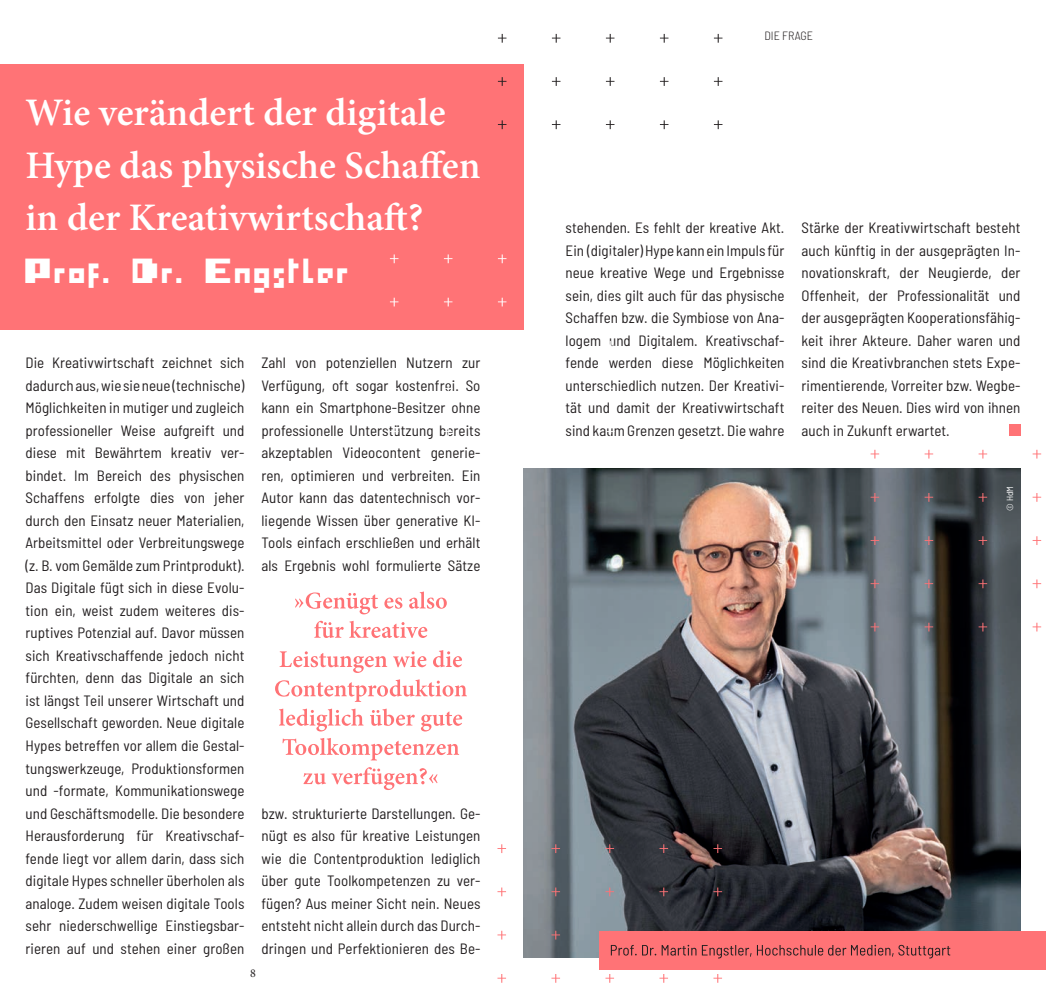
<style>
.page{position:relative;width:1046px;height:1000px;background:#fff}
.page>*{position:absolute;margin:0;border:0;box-sizing:border-box;transform-origin:0 0}
.t1{font:600 39px/52.5px "Minion Pro";color:#fff}
.t2{font:39px "I pixel u";color:#fff}
.t3{font:semi-condensed 15px/22.5px "Barlow";letter-spacing:.005em;color:#231f20;text-align:justify}
.t4{font:300 semi-condensed 12px "Barlow";color:#231f20}
.t5{font:12px "Minion Pro";color:#231f20}
.t6{font:semi-condensed 9px "Barlow";color:#fff}
</style>
<div class="page">
<div style="left:1009px;top:424px;width:11px;height:12px;background:#ff7376"></div>
<div style="left:0;top:64px;width:523px;height:266px;background:#ff7376"></div>
<svg style="left:390px;top:297px;width:134px;height:9px"></svg>
<svg style="left:390px;top:254px;width:134px;height:9px"></svg>
<img style="left:523px;top:468px;width:497px;height:462px">
<svg style="left:497px;top:974px;width:225px;height:8px"></svg>
<svg style="left:497px;top:887px;width:225px;height:9px;background:#6e6f75"></svg>
<svg style="left:497px;top:844px;width:225px;height:8px;background:#726d72"></svg>
<svg style="left:871px;top:622px;width:170px;height:9px;background:#636266"></svg>
<svg style="left:871px;top:579px;width:170px;height:9px;background:#646366"></svg>
<svg style="left:871px;top:536px;width:170px;height:9px;background:#636266"></svg>
<svg style="left:871px;top:493px;width:170px;height:8px"></svg>
<svg style="left:871px;top:449px;width:170px;height:9px"></svg>
<svg style="left:498px;top:120px;width:224px;height:9px"></svg>
<svg style="left:498px;top:77px;width:224px;height:9px"></svg>
<svg style="left:498px;top:34px;width:224px;height:9px"></svg>
<div style="left:600px;top:930px;width:446px;height:39px;background:#ff7376"></div>
<svg style="left:497px;top:930px;width:453px;height:28px"></svg>
<svg style="left:303px;top:767px;width:135px;height:22px"></svg>
<svg style="left:283px;top:738px;width:176px;height:22px"></svg>
<svg style="left:279px;top:708px;width:183px;height:23px"></svg>
<svg style="left:275px;top:679px;width:192px;height:22px"></svg>
<svg style="left:280px;top:650px;width:182px;height:22px"></svg>
<svg style="left:314px;top:620px;width:113px;height:18px"></svg>
<svg style="left:295px;top:591px;width:152px;height:23px"></svg>
<p class="t1" style="left:26px;top:86px;width:456px">Wie verändert der digitale<br>Hype das physische Schaffen in der Kreativwirtschaft?</p>
<p class="t2" style="left:26px;top:243px;width:328px">Prof. Dr. Engstler</p>
<p class="t3" style="left:26px;top:350px;width:221px">Die Kreativwirtschaft zeichnet sich dadurch aus, wie sie neue (technische)<br>Möglichkeiten in mutiger und zugleich professioneller Weise aufgreift und diese mit Bewährtem kreativ ver&shy;bindet. Im Bereich des physischen Schaffens erfolgte dies von jeher durch den Einsatz neuer Materialien, Arbeitsmittel oder Verbreitungswege (z. B. vom Gemälde zum Printprodukt).<br>Das Digitale fügt sich in diese Evolu&shy;tion ein, weist zudem weiteres dis&shy;ruptives Potenzial auf. Davor müssen sich Kreativschaffende jedoch nicht fürchten, denn das Digitale an sich ist längst Teil unserer Wirtschaft und Gesellschaft geworden. Neue digitale Hypes betreffen vor allem die Gestal&shy;tungswerkzeuge, Produktionsformen und -formate, Kommunikationswege und Geschäftsmodelle. Die besondere Herausforderung für Kreativschaf&shy;fende liegt vor allem darin, dass sich digitale Hypes schneller überholen als analoge. Zudem weisen digitale Tools sehr niederschwellige Einstiegsbar&shy;rieren auf und stehen einer großen</p>
<p class="t3" style="left:261px;top:350px;width:221px">Zahl von potenziellen Nutzern zur Verfügung, oft sogar kostenfrei. So kann ein Smartphone-Besitzer ohne professionelle Unterstützung bereits akzeptablen Videocontent generie&shy;ren, optimieren und verbreiten. Ein Autor kann das datentechnisch vor&shy;liegende Wissen über generative KI-Tools einfach erschließen und erhält als Ergebnis wohl formulierte Sätze</p>
<p class="t3" style="left:261px;top:800px;width:220px">bzw. strukturierte Darstellungen. Ge&shy;nügt es also für kreative Leistungen wie die Contentproduktion lediglich über gute Toolkompetenzen zu ver&shy;fügen? Aus meiner Sicht nein. Neues entsteht nicht allein durch das Durch&shy;dringen und Perfektionieren des Be-</p>
<p class="t5" style="left:250px;top:964px;width:7px">8</p>
<p class="t4" style="left:764px;top:27px;width:50px">DIE FRAGE</p>
<p class="t3" style="left:566px;top:215px;width:220px">stehenden. Es fehlt der kreative Akt.<br>Ein (digitaler) Hype kann ein Impuls für neue kreative Wege und Ergebnisse sein, dies gilt auch für das physische Schaffen bzw. die Symbiose von Ana&shy;logem und Digitalem. Kreativschaf&shy;fende werden diese Möglichkeiten unterschiedlich nutzen. Der Kreativi&shy;tät und damit der Kreativwirtschaft sind kaum Grenzen gesetzt. Die wahre</p>
<p class="t3" style="left:801px;top:215px;width:221px">Stärke der Kreativwirtschaft besteht auch künftig in der ausgeprägten In&shy;novationskraft, der Neugierde, der Offenheit, der Professionalität und der ausgeprägten Kooperationsfähig&shy;keit ihrer Akteure. Daher waren und sind die Kreativbranchen stets Expe&shy;rimentierende, Vorreiter bzw. Wegbe&shy;reiter des Neuen. Dies wird von ihnen auch in Zukunft erwartet.</p>
<p class="t6" style="left:1003px;top:510px;width:26px;rotate:-90deg">© HdM</p>
</div>
